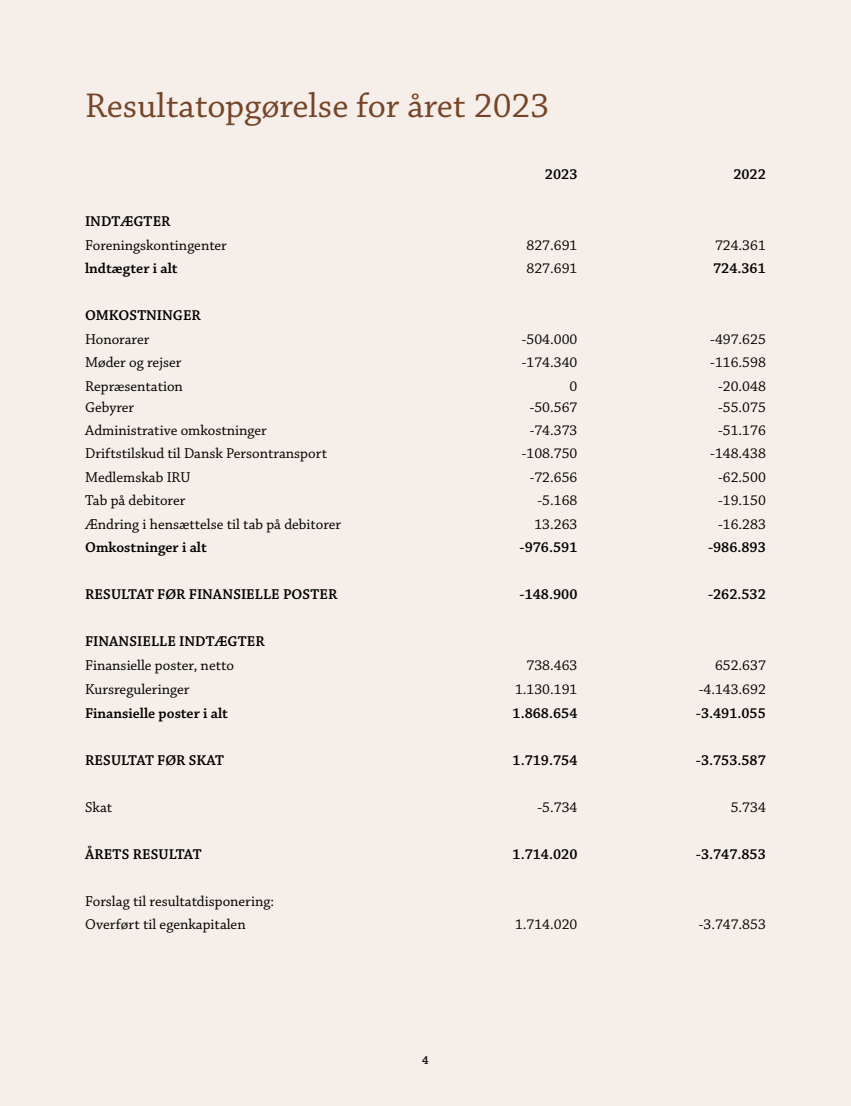
<style>
.page{position:relative;width:851px;height:1106px;background:#fff}
.page>*{position:absolute;margin:0;border:0;box-sizing:border-box;transform-origin:0 0}
.t1{font:36px "Chaparral Pro";color:#754527}
.t2{font:15px/21px "Chaparral Pro";color:#000}
.t3{font:600 15px "Chaparral Pro";color:#000}
.t4{font:600 12px "Chaparral Pro";color:#000}
</style>
<div class="page">
<div style="left:0;top:0;width:850px;height:1106px;background:#f5eee9"></div>
<h1 class="t1" style="left:85px;top:86px;width:465px">Resultatopgørelse for året 2023</h1>
<p class="t3" style="left:545px;top:166px;width:34px">2023</p>
<p class="t3" style="left:733px;top:166px;width:34px">2022</p>
<p class="t3" style="left:85px;top:213px;width:87px">INDTÆGTER</p>
<p class="t2" style="left:85px;top:235px;width:143px">Foreningskontingenter</p>
<p class="t2" style="left:526px;top:235px;width:52px">827.691</p>
<p class="t2" style="left:715px;top:235px;width:52px">724.361</p>
<p class="t3" style="left:85px;top:260px;width:94px">lndtægter i alt</p>
<p class="t2" style="left:526px;top:258px;width:52px">827.691</p>
<p class="t3" style="left:713px;top:260px;width:54px">724.361</p>
<p class="t3" style="left:85px;top:307px;width:117px">OMKOSTNINGER</p>
<p class="t2" style="left:85px;top:329px;width:66px">Honorarer</p>
<p class="t2" style="left:522px;top:329px;width:57px">-504.000</p>
<p class="t2" style="left:710px;top:329px;width:57px">-497.625</p>
<p class="t2" style="left:85px;top:352px;width:98px">Møder og rejser</p>
<p class="t2" style="left:522px;top:352px;width:57px">-174.340</p>
<p class="t2" style="left:710px;top:352px;width:57px">-116.598</p>
<p class="t2" style="left:85px;top:376px;width:99px">Repræsentation<br>Gebyrer</p>
<p class="t2" style="left:529px;top:376px;width:49px;text-align:right">0 -50.567</p>
<p class="t2" style="left:718px;top:376px;width:49px">-20.048 -55.075</p>
<p class="t2" style="left:85px;top:420px;width:183px">Administrative omkostninger</p>
<p class="t2" style="left:529px;top:420px;width:49px">-74.373</p>
<p class="t2" style="left:718px;top:420px;width:49px">-51.176</p>
<p class="t2" style="left:85px;top:444px;width:243px">Driftstilskud til Dansk Persontransport</p>
<p class="t2" style="left:522px;top:444px;width:57px">-108.750</p>
<p class="t2" style="left:710px;top:444px;width:57px">-148.438</p>
<p class="t2" style="left:85px;top:467px;width:107px">Medlemskab IRU</p>
<p class="t2" style="left:529px;top:467px;width:49px">-72.656</p>
<p class="t2" style="left:718px;top:467px;width:49px">-62.500</p>
<p class="t2" style="left:85px;top:491px;width:102px">Tab på debitorer</p>
<p class="t2" style="left:537px;top:491px;width:41px">-5.168</p>
<p class="t2" style="left:718px;top:491px;width:49px">-19.150</p>
<p class="t2" style="left:85px;top:514px;width:257px">Ændring i hensættelse til tab på debitorer</p>
<p class="t2" style="left:534px;top:514px;width:44px">13.263</p>
<p class="t2" style="left:718px;top:514px;width:49px">-16.283</p>
<p class="t3" style="left:85px;top:539px;width:123px">Omkostninger i alt</p>
<p class="t3" style="left:519px;top:539px;width:59px">-976.591</p>
<p class="t3" style="left:708px;top:539px;width:59px">-986.893</p>
<p class="t3" style="left:85px;top:586px;width:254px">RESULTAT FØR FINANSIELLE POSTER</p>
<p class="t3" style="left:519px;top:586px;width:59px">-148.900</p>
<p class="t3" style="left:708px;top:586px;width:59px">-262.532</p>
<p class="t3" style="left:85px;top:633px;width:181px">FINANSIELLE INDTÆGTER</p>
<p class="t2" style="left:85px;top:655px;width:150px">Finansielle poster, netto</p>
<p class="t2" style="left:526px;top:655px;width:52px">738.463</p>
<p class="t2" style="left:715px;top:655px;width:52px">652.637</p>
<p class="t2" style="left:85px;top:679px;width:106px">Kursreguleringer</p>
<p class="t2" style="left:515px;top:679px;width:64px">1.130.191</p>
<p class="t2" style="left:698px;top:679px;width:69px">-4.143.692</p>
<p class="t3" style="left:85px;top:704px;width:144px">Finansielle poster i alt</p>
<p class="t3" style="left:512px;top:704px;width:66px">1.868.654</p>
<p class="t3" style="left:695px;top:704px;width:71px">-3.491.055</p>
<p class="t3" style="left:85px;top:751px;width:140px">RESULTAT FØR SKAT</p>
<p class="t3" style="left:512px;top:751px;width:66px">1.719.754</p>
<p class="t3" style="left:695px;top:751px;width:71px">-3.753.587</p>
<p class="t2" style="left:85px;top:797px;width:29px">Skat</p>
<p class="t2" style="left:537px;top:797px;width:41px">-5.734</p>
<p class="t2" style="left:730px;top:797px;width:37px">5.734</p>
<p class="t3" style="left:85px;top:845px;width:118px">ÅRETS RESULTAT</p>
<p class="t3" style="left:512px;top:845px;width:66px">1.714.020</p>
<p class="t3" style="left:695px;top:845px;width:71px">-3.747.853</p>
<p class="t2" style="left:85px;top:890px;width:190px;line-height:23.4px">Forslag til resultatdisponering:<br>Overført til egenkapitalen</p>
<p class="t2" style="left:515px;top:914px;width:64px">1.714.020</p>
<p class="t2" style="left:698px;top:914px;width:69px">-3.747.853</p>
<p class="t4" style="left:422px;top:1053px;width:8px">4</p>
</div>
